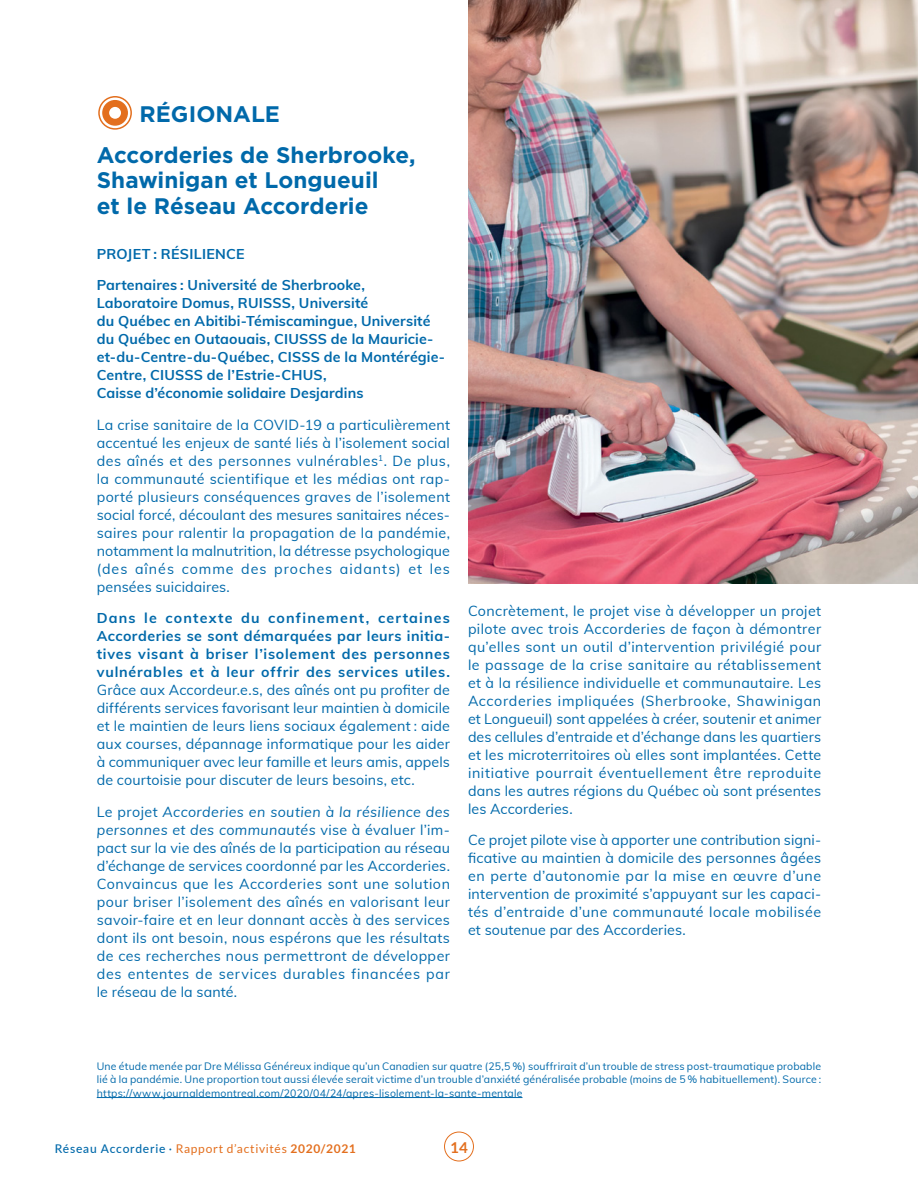
<style>
.page{position:relative;width:918px;height:1188px;background:#fff}
.page>*{position:absolute;margin:0;border:0;box-sizing:border-box;transform-origin:0 0}
.t1{font:700 22.5px/41.1px "Gotham";color:#0069aa}
.t2{font:700 15px "Lato";color:#e36f1e}
.t3{font:14.25px/18px "Muli";letter-spacing:.015em;color:#0069aa;text-align:justify}
.t4{font:700 14.25px/18px "Muli";letter-spacing:.01em;color:#0069aa}
.t5{font:12px "Lato";letter-spacing:.06em;color:#e36f1e}
.t6{font:10.5px/13.5px "Muli";letter-spacing:.02em;color:#0069aa;text-align:justify}
.s1{font-style:italic}
.s2{font-weight:500;color:#0069aa}
.s3{color:#0069aa}
.s4{font-weight:700}
</style>
<div class="page">
<div style="left:444px;top:1132px;width:30px;height:29px;border:1px solid #e36f1e;border-radius:50%"></div>
<div style="left:103px;top:101px;width:24px;height:24px;background:#e36f1e;border-radius:50%"></div>
<div style="left:102px;top:100px;width:26px;height:26px;border:2px solid #e36f1e;border-radius:50%"></div>
<div style="left:98px;top:96px;width:34px;height:34px;border:2px solid #e36f1e;border-radius:50%"></div>
<div style="left:108px;top:106px;width:14px;height:14px;background:#fff;border-radius:50%"></div>
<div style="left:108px;top:105px;width:15px;height:15px;border:2px solid #e36f1e;border-radius:50%"></div>
<hr style="left:97px;top:1097px;width:425px;height:1px;background:#0069aa">
<img style="left:468px;top:0;width:450px;height:583px">
<h1 class="t1" style="left:97px;top:93px;width:320px;text-indent:43px">RÉGIONALE<br>Accorderies de Sherbrooke,</h1>
<h1 class="t1" style="left:97px;top:167px;width:283px;line-height:25.5px">Shawinigan et Longueuil et le Réseau Accorderie</h1>
<p class="t4" style="left:97px;top:244px;width:149px">PROJET : RÉSILIENCE</p>
<p class="t4" style="left:97px;top:275px;width:350px">Partenaires : Université de Sherbrooke, Laboratoire Domus, RUISSS, Université<br>du Québec en Abitibi-Témiscamingue, Université du Québec en Outaouais, CIUSSS de la Mauricie&shy;et-du-Centre-du-Québec, CISSS de la Montérégie-Centre, CIUSSS de l’Estrie-CHUS,<br>Caisse d’économie solidaire Desjardins</p>
<p class="t3" style="left:97px;top:415px;width:355px">La crise sanitaire de la COVID-19 a particulièrement accentué les enjeux de santé liés à l’isolement social des aînés et des personnes vulnérables<sup>1</sup>. De plus, la communauté scientifique et les médias ont rap&shy;porté plusieurs conséquences graves de l’isolement social forcé, découlant des mesures sanitaires néces&shy;saires pour ralentir la propagation de la pandémie, notamment la malnutrition, la détresse psychologique (des aînés comme des proches aidants) et les pensées suicidaires.</p>
<p class="t4" style="left:97px;top:608px;width:355px;text-align:justify">Dans le contexte du confinement, certaines Accorderies se sont démarquées par leurs initia&shy;tives visant à briser l’isolement des personnes vulnérables et à leur offrir des services utiles.</p>
<p class="t3" style="left:97px;top:680px;width:355px">Grâce aux Accordeur.e.s, des aînés ont pu profiter de différents services favorisant leur maintien à domicile et le maintien de leurs liens sociaux également : aide aux courses, dépannage informatique pour les aider à communiquer avec leur famille et leurs amis, appels de courtoisie pour discuter de leurs besoins, etc.</p>
<p class="t3" style="left:97px;top:802px;width:355px">Le projet <span class="s1">Accorderies en soutien à la résilience des personnes et des communautés</span> vise à évaluer l’im&shy;pact sur la vie des aînés de la participation au réseau d’échange de services coordonné par les Accorderies.<br>Convaincus que les Accorderies sont une solution pour briser l’isolement des aînés en valorisant leur savoir-faire et en leur donnant accès à des services dont ils ont besoin, nous espérons que les résultats de ces recherches nous permettront de développer des ententes de services durables financées par le réseau de la santé.</p>
<p class="t3" style="left:468px;top:601px;width:355px">Concrètement, le projet vise à développer un projet pilote avec trois Accorderies de façon à démontrer qu’elles sont un outil d’intervention privilégié pour le passage de la crise sanitaire au rétablissement et à la résilience individuelle et communautaire. Les Accorderies impliquées (Sherbrooke, Shawinigan et Longueuil) sont appelées à créer, soutenir et animer des cellules d’entraide et d’échange dans les quartiers et les microterritoires où elles sont implantées. Cette initiative pourrait éventuellement être reproduite dans les autres régions du Québec où sont présentes les Accorderies.</p>
<p class="t3" style="left:468px;top:830px;width:355px;text-align:left">Ce projet pilote vise à apporter une contribution signi&shy;ficative au maintien à domicile des personnes âgées en perte d’autonomie par la mise en œuvre d’une intervention de proximité s’appuyant sur les capaci&shy;tés d’entraide d’une communauté locale mobilisée et soutenue par des Accorderies.</p>
<p class="t6" style="left:97px;top:1059px;width:726px">Une étude menée par Dre Mélissa Généreux indique qu’un Canadien sur quatre (25,5 %) souffrirait d’un trouble de stress post-traumatique probable lié à la pandémie. Une proportion tout aussi élevée serait victime d’un trouble d’anxiété généralisée probable (moins de 5 % habituellement). Source : https://www.journaldemontreal.com/2020/04/24/apres-lisolement-la-sante-mentale</p>
<p class="t5" style="left:55px;top:1142px;width:303px"><span class="s2">Réseau Accorderie</span> <span class="s3">·</span> Rapport d’activités <span class="s4">2020/2021</span></p>
<p class="t2" style="left:450px;top:1138px;width:19px">14</p>
</div>
